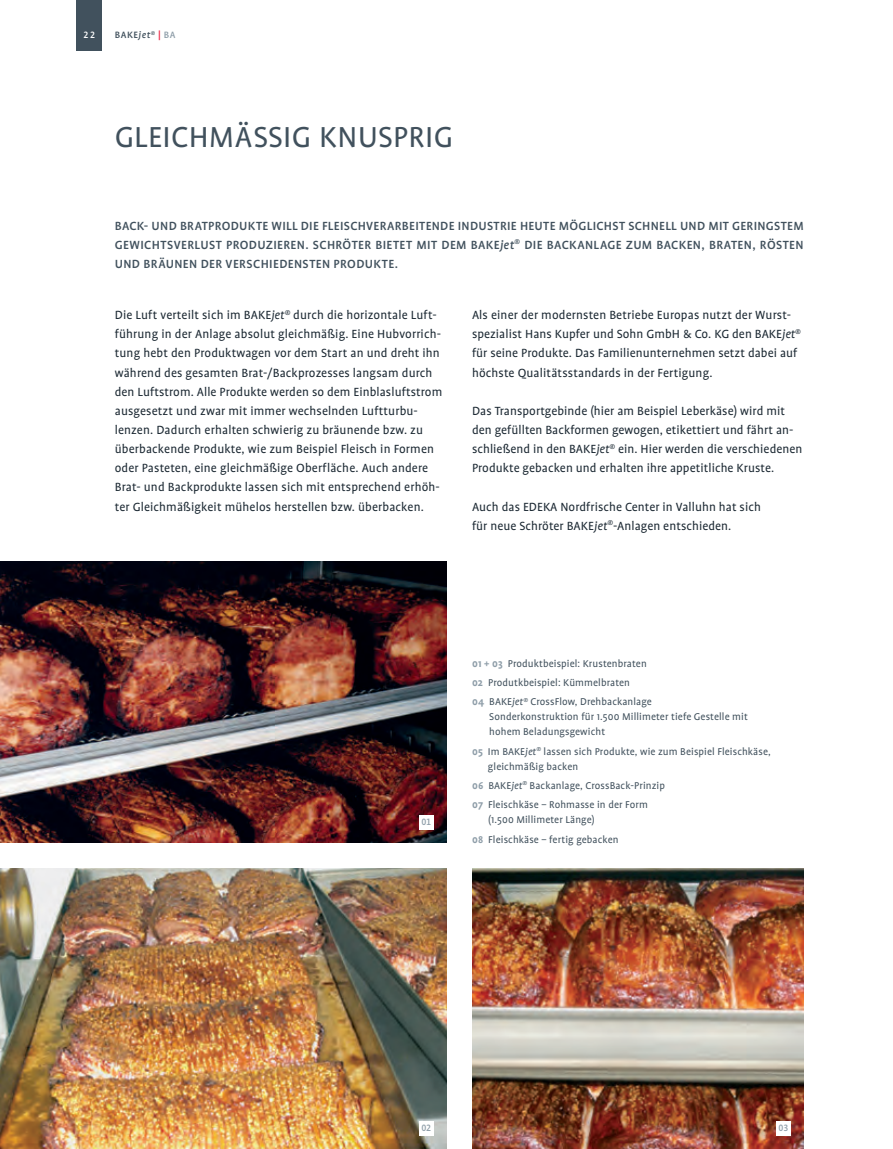
<style>
.page{position:relative;width:893px;height:1149px;background:#fff}
.page>*{position:absolute;margin:0;border:0;box-sizing:border-box;transform-origin:0 0}
.t1{font:33px "Profile";letter-spacing:.01em;color:#41515d}
.t2{font:13.5px/19.2px "Profile";letter-spacing:.01em;color:#1c2933}
.t3{font:500 13.5px/19.2px "Profile";letter-spacing:.03em;color:#41515d;text-align:justify}
.t4{font:11.25px/19.2px "Profile";letter-spacing:.01em;color:#41515d}
.t5{font:500 10.5px "Profile";letter-spacing:.06em;color:#41515d}
.t6{font:500 10.5px "Profile NO";color:#8f9ea9}
.t7{font:500 10.5px "Profile NO";color:#fff}
.s1{font-style:italic}
.s2{color:#ed1a3a}
.s3{color:#8f9ea9}
.s4{font-weight:700;color:#8f9ea9}
</style>
<div class="page">
<div style="left:77px;top:0;width:25px;height:51px;background:#41515d"></div>
<img style="left:0;top:561px;width:446px;height:281px">
<img style="left:472px;top:868px;width:332px;height:280px">
<img style="left:0;top:868px;width:446px;height:280px">
<div style="left:776px;top:1120px;width:15px;height:15px;background:#fff"></div>
<div style="left:419px;top:1120px;width:15px;height:15px;background:#fff"></div>
<div style="left:419px;top:814px;width:15px;height:15px;background:#fff"></div>
<p class="t7" style="left:84px;top:30px;width:13px">22</p>
<p class="t5" style="left:115px;top:30px;width:62px">BAKE<span class="s1">jet</span><sup>®</sup> <span class="s2">|</span> <span class="s3">BA</span></p>
<h1 class="t1" style="left:115px;top:120px;width:340px">GLEICHMÄSSIG KNUSPRIG</h1>
<p class="t3" style="left:115px;top:216px;width:690px">BACK- UND BRATPRODUKTE WILL DIE FLEISCHVERARBEITENDE INDUSTRIE HEUTE MÖGLICHST SCHNELL UND MIT GERINGSTEM GEWICHTSVERLUST PRODUZIEREN. SCHRÖTER BIETET MIT DEM BAKE<span class="s1">jet</span><sup>®</sup> DIE BACKANLAGE ZUM BACKEN, BRATEN, RÖSTEN UND BRÄUNEN DER VERSCHIEDENSTEN PRODUKTE.</p>
<p class="t2" style="left:115px;top:305px;width:329px">Die Luft verteilt sich im BAKE<span class="s1">jet</span><sup>®</sup> durch die horizontale Luft&shy;führung in der Anlage absolut gleichmäßig. Eine Hubvorrich&shy;tung hebt den Produktwagen vor dem Start an und dreht ihn während des gesamten Brat-/Backprozesses langsam durch den Luftstrom. Alle Produkte werden so dem Einblasluftstrom ausgesetzt und zwar mit immer wechselnden Luftturbu&shy;lenzen. Dadurch erhalten schwierig zu bräunende bzw. zu überbackende Produkte, wie zum Beispiel Fleisch in Formen oder Pasteten, eine gleichmäßige Oberfläche. Auch andere Brat- und Backprodukte lassen sich mit entsprechend erhöh&shy;ter Gleichmäßigkeit mühelos herstellen bzw. überbacken.</p>
<p class="t2" style="left:472px;top:305px;width:330px">Als einer der modernsten Betriebe Europas nutzt der Wurst&shy;spezialist Hans Kupfer und Sohn GmbH &amp; Co. KG den BAKE<span class="s1">jet</span><sup>® </sup>für seine Produkte. Das Familienunternehmen setzt dabei auf höchste Qualitätsstandards in der Fertigung.</p>
<p class="t2" style="left:472px;top:401px;width:332px">Das Transportgebinde (hier am Beispiel Leberkäse) wird mit den gefüllten Backformen gewogen, etikettiert und fährt an&shy;schließend in den BAKE<span class="s1">jet</span><sup>®</sup> ein. Hier werden die verschiedenen Produkte gebacken und erhalten ihre appetitliche Kruste.</p>
<p class="t2" style="left:472px;top:497px;width:290px">Auch das EDEKA Nordfrische Center in Valluhn hat sich für neue Schröter BAKE<span class="s1">jet</span><sup>®</sup>-Anlagen entschieden.</p>
<p class="t6" style="left:421px;top:816px;width:11px">01</p>
<p class="t4" style="left:472px;top:653px;width:181px"><span class="s4">01 + 03</span> Produktbeispiel: Krustenbraten<br><span class="s4">02</span> Produtkbeispiel: Kümmelbraten<br><span class="s4">04</span> BAKE<span class="s1">jet</span><sup>®</sup> CrossFlow, Drehbackanlage</p>
<p class="t4" style="left:489px;top:709px;width:260px;line-height:15px">Sonderkonstruktion für 1.500 Millimeter tiefe Gestelle mit hohem Beladungsgewicht</p>
<p class="t4" style="left:488px;top:743px;width:284px;line-height:15px;text-indent:-16px"><span class="s4">05</span> Im BAKE<span class="s1">jet</span><sup>®</sup> lassen sich Produkte, wie zum Beispiel Fleischkäse, gleichmäßig backen</p>
<p class="t4" style="left:472px;top:775px;width:194px"><span class="s4">06</span> BAKE<span class="s1">jet</span><sup>®</sup> Backanlage, CrossBack-Prinzip<br><span class="s4">07</span> Fleischkäse – Rohmasse in der Form</p>
<p class="t4" style="left:472px;top:810px;width:148px;text-indent:16px">(1.500 Millimeter Länge)<br><span class="s4">08</span> Fleischkäse – fertig gebacken</p>
<p class="t6" style="left:421px;top:1122px;width:11px">02</p>
<p class="t6" style="left:778px;top:1122px;width:11px">03</p>
</div>
